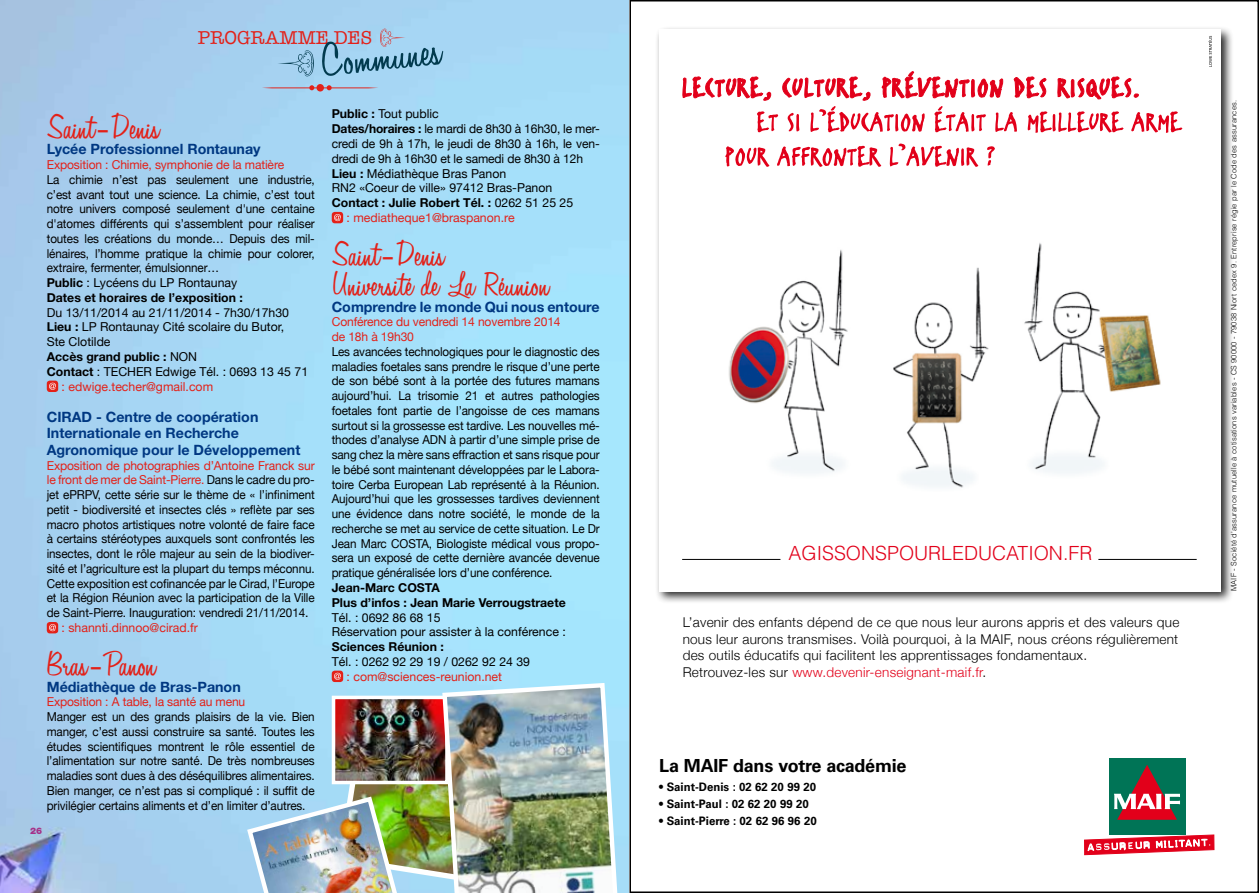
<style>
.page{position:relative;width:1259px;height:893px;background:#fff}
.page>*{position:absolute;margin:0;border:0;box-sizing:border-box;transform-origin:0 0}
.t1{font:49.8px "Little Black Dress";color:#023b4f}
.t2{font:36px/30px "Little Black Dress";color:#e32119}
.t3{font:300 19.5px "Helvetica LT Std";color:#e2001a}
.t4{font:19.2px "American Typewriter";color:#e32119}
.t5{font:700 18px "Univers LT Std";letter-spacing:-.015em;color:#000}
.t6{font:700 14.25px/16.5px "Helvetica Neue";color:#003882}
.t7{font:300 13.5px/16.5px "Helvetica Neue";letter-spacing:.02em;color:#000}
.t8{font:12.3px/14.7px "Helvetica Neue";letter-spacing:-.01em;color:#000;text-align:justify;scale:.95 1}
.t9{font:12.3px/14.7px "Helvetica Neue";letter-spacing:-.01em;color:#000}
.t10{font:12.3px/14.7px "Helvetica Neue";letter-spacing:-.01em;color:#e32119}
.t11{font:700 12.3px/14.7px "Helvetica Neue";color:#000}
.t12{font:700 11.7px "Univers LT Std";color:#000}
.t13{font:900 9px "Helvetica Neue";color:#a53289}
.t14{font:300 7.5px "Helvetica LT Std";letter-spacing:.02em;color:#000}
.s1{font-weight:700}
.s2{font-weight:400}
.s3{color:#e32119}
.s4{color:#e2001a}
</style>
<div class="page">
<img style="left:0;top:0;width:629px;height:893px">
<div style="left:47px;top:381px;width:11px;height:11px;background:#e32119;border-radius:3px"></div>
<svg style="left:49px;top:383px;width:7px;height:7px"></svg>
<div style="left:47px;top:622px;width:11px;height:11px;background:#e32119;border-radius:3px"></div>
<svg style="left:49px;top:624px;width:7px;height:7px"></svg>
<div style="left:332px;top:212px;width:11px;height:11px;background:#e32119;border-radius:3px"></div>
<svg style="left:334px;top:214px;width:7px;height:7px"></svg>
<svg style="left:332px;top:671px;width:11px;height:11px"></svg>
<div style="left:655px;top:26px;width:578px;height:578px;background:#000;opacity:.85"></div>
<img style="left:659px;top:30px;width:561px;height:561px">
<svg style="left:1208px;top:36px;width:3px;height:31px"></svg>
<hr style="left:682px;top:559px;width:98px;height:1px;background:#000">
<hr style="left:1099px;top:559px;width:97px;height:1px;background:#000">
<div style="left:1109px;top:758px;width:76px;height:76px;background:#007456"></div>
<svg style="left:1084px;top:765px;width:130px;height:91px"></svg>
<svg style="left:725px;top:144px;width:270px;height:23px"></svg>
<svg style="left:682px;top:70px;width:500px;height:63px"></svg>
<svg style="left:277px;top:50px;width:37px;height:26px"></svg>
<svg style="left:380px;top:29px;width:26px;height:18px"></svg>
<svg style="left:262px;top:84px;width:116px;height:8px"></svg>
<img style="left:244px;top:673px;width:376px;height:220px">
<h3 class="t4" style="left:198px;top:23px;width:176px">PROGRAMME DES</h3>
<h1 class="t1" style="left:318px;top:36px;width:122px;rotate:-6deg">Communes</h1>
<h2 class="t2" style="left:47px;top:116px;width:114px">Saint-Denis</h2>
<p class="t6" style="left:47px;top:141px;width:215px">Lycée Professionnel Rontaunay</p>
<p class="t10" style="left:47px;top:158px;width:239px">Exposition : Chimie, symphonie de la matière</p>
<p class="t8" style="left:47px;top:173px;width:283px;text-align:left">La chimie n’est pas seulement une industrie, c’est avant tout une science. La chimie, c’est tout notre univers composé seulement d'une centaine d'atomes différents qui s’assemblent pour réaliser toutes les créations du monde… Depuis des mil&shy;lénaires, l’homme pratique la chimie pour colorer, extraire, fermenter, émulsionner…<br><span class="s1">Public</span> : Lycéens du LP Rontaunay<br><span class="s1">Dates et horaires de l’exposition :</span></p>
<p class="t9" style="left:47px;top:306px;width:244px">Du 13/11/2014 au 21/11/2014 - 7h30/17h30</p>
<p class="t9" style="left:47px;top:320px;width:239px"><span class="s1">Lieu :</span> LP Rontaunay Cité scolaire du Butor,</p>
<p class="t9" style="left:47px;top:335px;width:65px">Ste Clotilde</p>
<p class="t11" style="left:47px;top:349px;width:152px">Accès grand public : <span class="s2">NON</span></p>
<p class="t9" style="left:47px;top:365px;width:263px"><span class="s1">Contact</span> : TECHER Edwige Tél. : 0693 13 45 71</p>
<p class="t10" style="left:62px;top:379px;width:153px">: edwige.techer@gmail.com</p>
<p class="t6" style="left:47px;top:408px;width:255px">CIRAD - Centre de coopération<br>Internationale en Recherche<br>Agronomique pour le Développement</p>
<p class="t8" style="left:47px;top:458px;width:283px"><span class="s3">Exposition de photographies d’Antoine Franck sur le front de mer de Saint-Pierre.</span> Dans le cadre du pro&shy;jet ePRPV, cette série sur le thème de « l’infiniment petit - biodiversité et insectes clés » reflète par ses macro photos artistiques notre volonté de faire face à certains stéréotypes auxquels sont confrontés les insectes, dont le rôle majeur au sein de la biodiver&shy;sité et l’agriculture est la plupart du temps méconnu.<br>Cette exposition est cofinancée par le Cirad, l’Europe et la Région Réunion avec la participation de la Ville de Saint-Pierre. Inauguration: vendredi 21/11/2014.</p>
<p class="t10" style="left:62px;top:621px;width:138px">: shannti.dinnoo@cirad.fr</p>
<h2 class="t2" style="left:47px;top:654px;width:110px">Bras-Panon</h2>
<p class="t6" style="left:47px;top:678px;width:195px">Médiathèque de Bras-Panon</p>
<p class="t10" style="left:47px;top:695px;width:200px">Exposition : A table, la santé au menu</p>
<p class="t8" style="left:47px;top:710px;width:284px">Manger est un des grands plaisirs de la vie. Bien manger, c’est aussi construire sa santé. Toutes les études scientifiques montrent le rôle essentiel de l’alimentation sur notre santé. De très nombreuses maladies sont dues à des déséquilibres alimentaires.<br>Bien manger, ce n’est pas si compliqué : il suffit de privilégier certains aliments et d’en limiter d’autres.</p>
<p class="t13" style="left:30px;top:825px;width:14px">26</p>
<p class="t9" style="left:332px;top:107px;width:109px"><span class="s1">Public :</span> Tout public</p>
<p class="t9" style="left:332px;top:122px;width:269px"><span class="s1">Dates/horaires :</span> le mardi de 8h30 à 16h30, le mer-</p>
<p class="t9" style="left:332px;top:137px;width:269px">credi de 9h à 17h, le jeudi de 8h30 à 16h, le ven-</p>
<p class="t9" style="left:332px;top:152px;width:253px">dredi de 9h à 16h30 et le samedi de 8h30 à 12h</p>
<p class="t9" style="left:332px;top:166px;width:176px"><span class="s1">Lieu :</span> Médiathèque Bras Panon</p>
<p class="t9" style="left:332px;top:181px;width:222px">RN2 «Coeur de ville» 97412 Bras-Panon</p>
<p class="t11" style="left:332px;top:195px;width:243px">Contact : Julie Robert Tél. : <span class="s2">0262 51 25 25</span></p>
<p class="t10" style="left:346px;top:211px;width:169px">: mediatheque1@braspanon.re</p>
<h2 class="t2" style="left:332px;top:244px;width:218px">Saint-Denis<br>Université de La Réunion</h2>
<p class="t6" style="left:332px;top:298px;width:269px">Comprendre le monde Qui nous entoure</p>
<p class="t10" style="left:332px;top:315px;width:230px">Conférence du vendredi 14 novembre 2014 de 18h à 19h30</p>
<p class="t8" style="left:332px;top:345px;width:284px">Les avancées technologiques pour le diagnostic des maladies foetales sans prendre le risque d’une perte de son bébé sont à la portée des futures mamans aujourd’hui. La trisomie 21 et autres pathologies foetales font partie de l’angoisse de ces mamans surtout si la grossesse est tardive. Les nouvelles mé&shy;thodes d’analyse ADN à partir d’une simple prise de sang chez la mère sans effraction et sans risque pour le bébé sont maintenant développées par le Labora&shy;toire Cerba European Lab représenté à la Réunion.<br>Aujourd’hui que les grossesses tardives deviennent une évidence dans notre société, le monde de la recherche se met au service de cette situation. Le Dr Jean Marc COSTA, Biologiste médical vous propo&shy;sera un exposé de cette dernière avancée devenue pratique généralisée lors d’une conférence.</p>
<p class="t11" style="left:332px;top:580px;width:235px">Jean-Marc COSTA<br>Plus d’infos : Jean Marie Verrougstraete</p>
<p class="t9" style="left:332px;top:610px;width:235px">Tél. : 0692 86 68 15<br>Réservation pour assister à la conférence :</p>
<p class="t11" style="left:332px;top:639px;width:114px">Sciences Réunion :</p>
<p class="t9" style="left:332px;top:655px;width:200px">Tél. : 0262 92 29 19 / 0262 92 24 39</p>
<p class="t10" style="left:346px;top:669px;width:157px">: com@sciences-reunion.net</p>
<h3 class="t3" style="left:788px;top:540px;width:305px">AGISSONSPOURLEDUCATION.FR</h3>
<p class="t7" style="left:682px;top:613px;width:498px">L’avenir des enfants dépend de ce que nous leur aurons appris et des valeurs que nous leur aurons transmises. Voilà pourquoi, à la MAIF, nous créons régulièrement des outils éducatifs qui facilitent les apprentissages fondamentaux.<br>Retrouvez-les sur <span class="s4">www.devenir-enseignant-maif.fr</span>.</p>
<h3 class="t5" style="left:659px;top:755px;width:249px">La MAIF dans votre académie</h3>
<p class="t12" style="left:659px;top:780px;width:158px">• Saint-Denis : 02 62 20 99 20</p>
<p class="t12" style="left:659px;top:797px;width:151px">• Saint-Paul : 02 62 20 99 20</p>
<p class="t12" style="left:659px;top:814px;width:159px">• Saint-Pierre : 02 62 96 96 20</p>
<p class="t14" style="left:1229px;top:591px;width:493px;rotate:-90deg">MAIF - Société d’assurance mutuelle à cotisations variables - CS 90000 - 79038 Niort cedex 9. Entreprise régie par le Code des assurances.</p>
</div>
